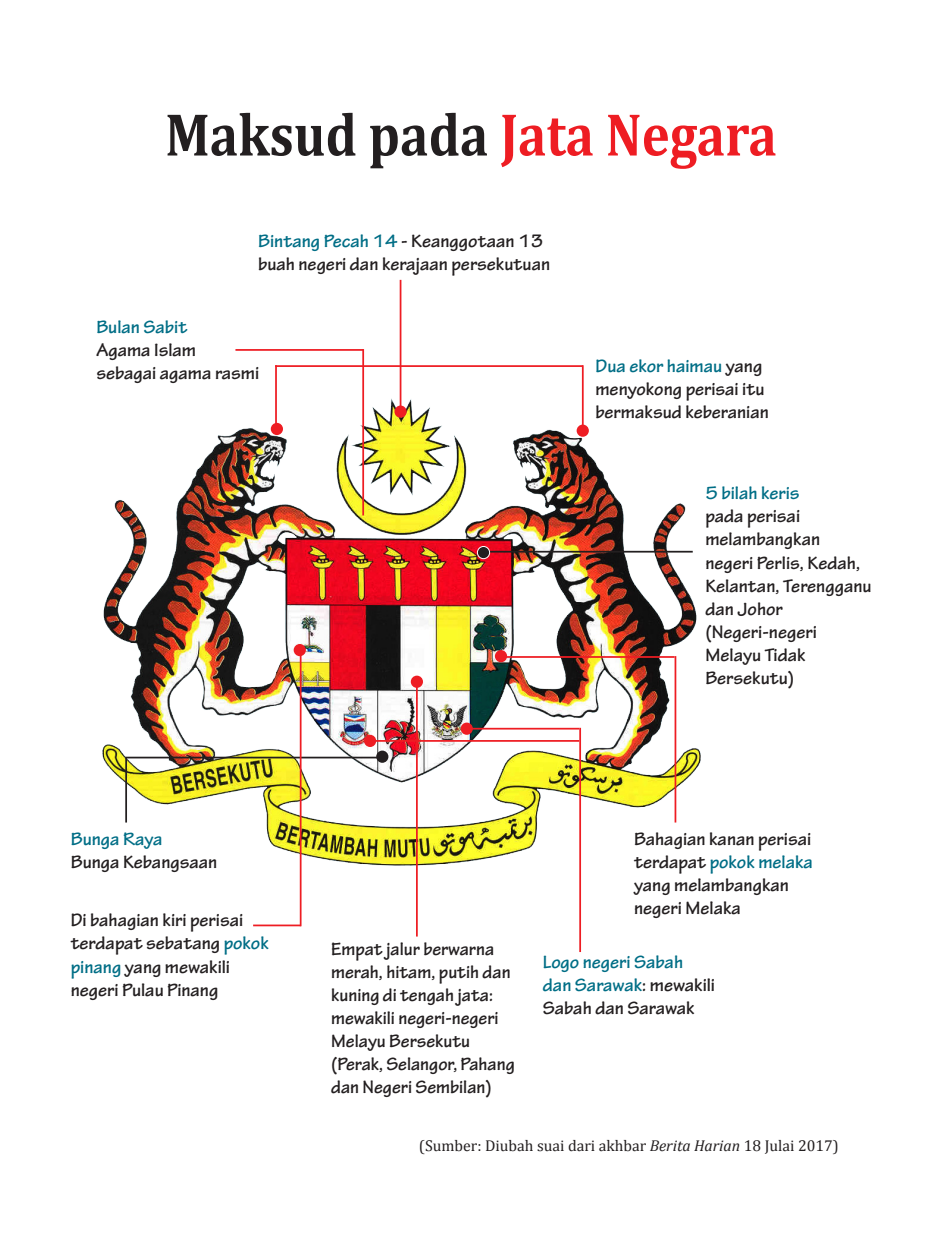
<style>
.page{position:relative;width:945px;height:1260px;background:#fff}
.page>*{position:absolute;margin:0;border:0;box-sizing:border-box;transform-origin:0 0}
.Body_Text{font:700 61.07px "Cambria";color:#231f20;scale:.87 1}
.Body_Text-2{font:700 19.25px/23.1px "Tekton Pro";color:#231f20}
.Body_Text-3{font:700 19.25px/23.1px "Tekton Pro";color:#006e86}
.Body_Text-4{font:15.75px "Cambria";color:#231f20}
.s1{color:#ee1d23}
.s2{color:#006e86}
.s3{color:#231f20}
.s4{font-style:italic}
</style>
<div class="page">
<img style="left:102px;top:397px;width:599px;height:470px">
<hr style="left:400px;top:280px;width:1px;height:134px;background:#ee1d23">
<hr style="left:235px;top:349px;width:128px;height:2px;background:#ee1d23">
<hr style="left:362px;top:349px;width:2px;height:166px;background:#ee1d23">
<hr style="left:582px;top:365px;width:2px;height:63px;background:#ee1d23">
<hr style="left:275px;top:365px;width:2px;height:63px;background:#ee1d23">
<hr style="left:487px;top:551px;width:206px;height:2px;background:#231f20">
<hr style="left:127px;top:757px;width:252px;height:1px;background:#231f20">
<hr style="left:300px;top:650px;width:2px;height:276px;background:#ee1d23">
<hr style="left:416px;top:682px;width:2px;height:255px;background:#ee1d23">
<hr style="left:125px;top:757px;width:2px;height:66px;background:#231f20">
<hr style="left:675px;top:656px;width:1px;height:167px;background:#ee1d23">
<hr style="left:500px;top:656px;width:175px;height:2px;background:#ee1d23">
<div style="left:577px;top:425px;width:12px;height:12px;background:#ee1d23;border-radius:50%"></div>
<div style="left:271px;top:423px;width:12px;height:12px;background:#ee1d23;border-radius:50%"></div>
<div style="left:411px;top:676px;width:12px;height:12px;background:#ee1d23;border-radius:50%"></div>
<div style="left:495px;top:650px;width:12px;height:12px;background:#ee1d23;border-radius:50%"></div>
<div style="left:294px;top:644px;width:12px;height:12px;background:#ee1d23;border-radius:50%"></div>
<div style="left:376px;top:751px;width:12px;height:12px;background:#231f20;border-radius:50%"></div>
<div style="left:394px;top:406px;width:13px;height:12px;background:#ee1d23;border-radius:50%"></div>
<div style="left:477px;top:546px;width:13px;height:13px;background:#231f20;border-radius:50%"></div>
<div style="left:477px;top:546px;width:13px;height:13px;border:1px solid #fff;border-radius:50%"></div>
<hr style="left:275px;top:365px;width:308px;height:2px;background:#ee1d23">
<hr style="left:465px;top:728px;width:114px;height:2px;background:#ee1d23">
<hr style="left:579px;top:728px;width:2px;height:224px;background:#ee1d23">
<hr style="left:373px;top:740px;width:206px;height:2px;background:#ee1d23">
<hr style="left:253px;top:925px;width:48px;height:1px;background:#ee1d23">
<div style="left:364px;top:735px;width:12px;height:12px;background:#ee1d23;border-radius:50%"></div>
<div style="left:461px;top:723px;width:12px;height:12px;background:#ee1d23;border-radius:50%"></div>
<p class="Body_Text" style="left:165px;top:97px;width:705px">Maksud pada <span class="s1">Jata Negara</span></p>
<p class="Body_Text-2" style="left:258px;top:229px;width:294px"><span class="s2">Bintang Pecah 14</span> - Keanggotaan 13 buah negeri dan kerajaan persekutuan</p>
<p class="Body_Text-3" style="left:96px;top:316px;width:93px">Bulan Sabit</p>
<p class="Body_Text-2" style="left:96px;top:339px;width:101px">Agama Islam</p>
<p class="Body_Text-2" style="left:96px;top:362px;width:165px">sebagai agama rasmi</p>
<p class="Body_Text-2" style="left:595px;top:355px;width:175px"><span class="s2">Dua ekor haimau</span> yang menyokong perisai itu bermaksud keberanian</p>
<p class="Body_Text-2" style="left:705px;top:482px;width:168px"><span class="s2">5 bilah keris<br></span>pada perisai melambangkan negeri Perlis, Kedah,<br>Kelantan, Terengganu dan Johor</p>
<p class="Body_Text-2" style="left:705px;top:621px;width:113px">(Negeri-negeri<br>Melayu Tidak<br>Bersekutu)</p>
<p class="Body_Text-3" style="left:71px;top:827px;width:93px">Bunga Raya</p>
<p class="Body_Text-2" style="left:71px;top:850px;width:148px">Bunga Kebangsaan</p>
<p class="Body_Text-2" style="left:71px;top:909px;width:200px">Di bahagian kiri perisai terdapat sebatang <span class="s2">pokok pinang</span> yang mewakili negeri Pulau Pinang</p>
<p class="Body_Text-2" style="left:331px;top:937px;width:185px">Empat jalur berwarna merah, hitam, putih dan kuning di tengah jata: mewakili negeri-negeri<br>Melayu Bersekutu (Perak, Selangor, Pahang dan Negeri Sembilan)</p>
<p class="Body_Text-2" style="left:634px;top:827px;width:180px">Bahagian kanan perisai terdapat <span class="s2">pokok melaka </span>yang melambangkan negeri Melaka</p>
<p class="Body_Text-3" style="left:543px;top:950px;width:174px">Logo negeri Sabah dan Sarawak<span class="s3">: mewakili<br>Sabah dan Sarawak</span></p>
<p class="Body_Text-4" style="left:419px;top:1136px;width:421px">(Sumber: Diubah suai dari akhbar <span class="s4">Berita Harian</span> 18 Julai 2017)</p>
</div>
